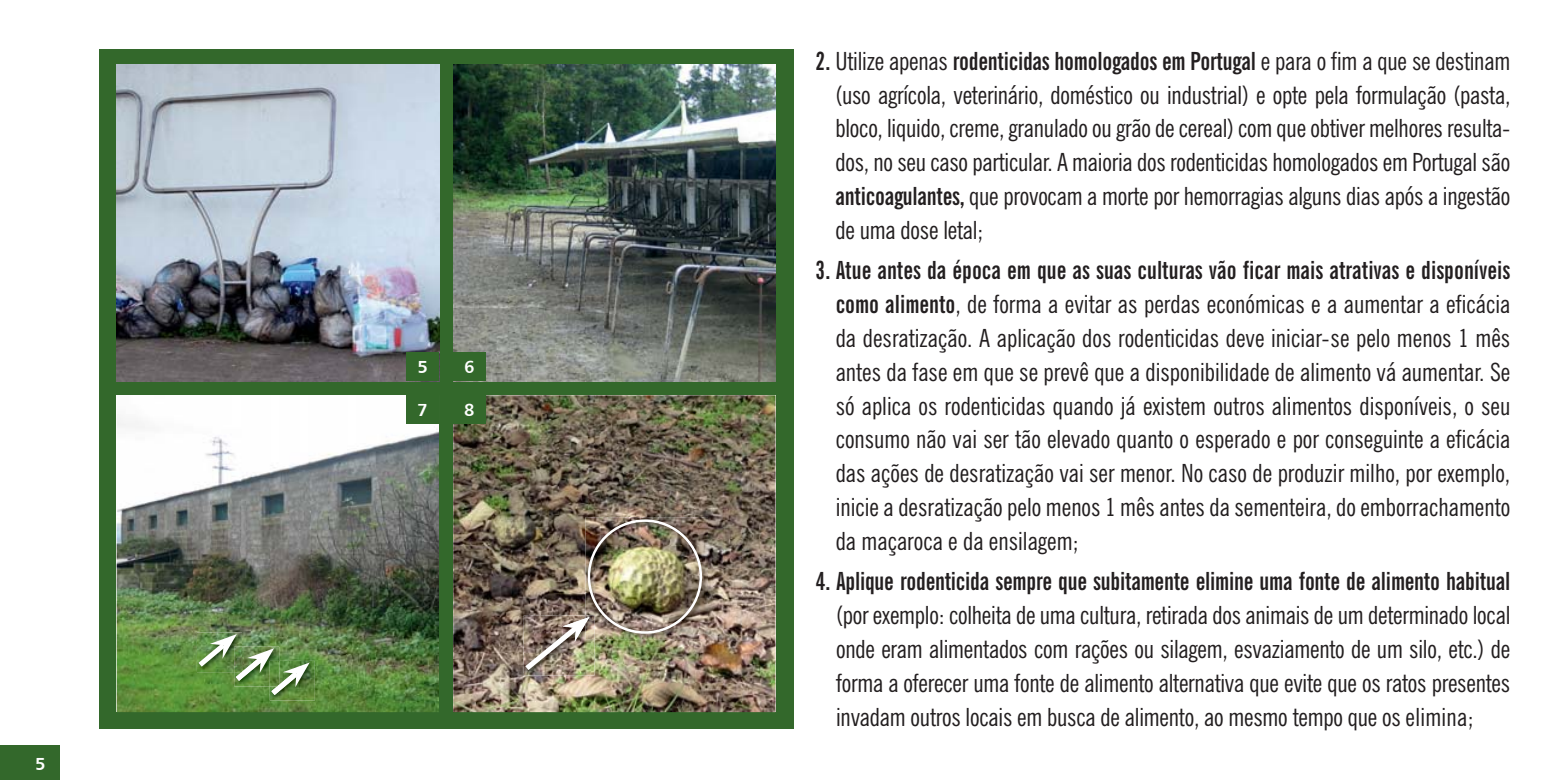
<style>
.page{position:relative;width:1560px;height:780px;background:#fff}
.page>*{position:absolute;margin:0;border:0;box-sizing:border-box;transform-origin:0 0}
.t1{font:condensed 25px/33.8px "News Gothic BT";letter-spacing:-.01em;color:#231f20;text-align:justify}
.t2{font:700 extra-condensed 25px "News Gothic BT";letter-spacing:-.01em;color:#231f20}
.t3{font:17.5px "Humanist 777 BT Bold B";color:#fff}
.s1{font-weight:700;font-stretch:extra-condensed}
</style>
<div class="page">
<div style="left:0;top:745px;width:59px;height:35px;background:#33682b"></div>
<div style="left:99px;top:50px;width:695px;height:679px;background:#33682b"></div>
<img style="left:117px;top:64px;width:322px;height:317px">
<img style="left:453px;top:64px;width:322px;height:317px">
<img style="left:117px;top:395px;width:322px;height:317px">
<img style="left:453px;top:395px;width:322px;height:317px">
<div style="left:406px;top:352px;width:33px;height:29px;background:#33682b"></div>
<div style="left:453px;top:352px;width:32px;height:29px;background:#33682b"></div>
<div style="left:406px;top:395px;width:33px;height:29px;background:#33682b"></div>
<div style="left:453px;top:395px;width:32px;height:29px;background:#33682b"></div>
<img style="left:523px;top:615px;width:71px;height:60px">
<img style="left:270px;top:661px;width:45px;height:39px">
<img style="left:585px;top:517px;width:123px;height:122px">
<img style="left:585px;top:615px;width:9px;height:24px">
<img style="left:520px;top:617px;width:69px;height:58px">
<div style="left:587px;top:519px;width:115px;height:114px;border:2px solid #fff;border-radius:50%"></div>
<img style="left:197px;top:632px;width:45px;height:2px">
<svg style="left:193px;top:634px;width:116px;height:61px;background:#73995c"></svg>
<p class="t3" style="left:35px;top:752px;width:12px">5</p>
<p class="t3" style="left:417px;top:356px;width:12px">5</p>
<p class="t3" style="left:464px;top:356px;width:12px">6</p>
<p class="t3" style="left:417px;top:399px;width:12px">7</p>
<p class="t3" style="left:464px;top:399px;width:12px">8</p>
<p class="t1" style="left:835px;top:45px;width:676px;text-indent:-20px"><span class="s1">2.</span> Utilize apenas <span class="s1">rodenticidas homologados em Portugal</span> e para o fim a que se destinam (uso agrícola, veterinário, doméstico ou industrial) e opte pela formulação (pasta, bloco, liquido, creme, granulado ou grão de cereal) com que obtiver melhores resulta&shy;dos, no seu caso particular. A maioria dos rodenticidas homologados em Portugal são <span class="s1">anticoagulantes,</span> que provocam a morte por hemorragias alguns dias após a ingestão de uma dose letal;</p>
<p class="t1" style="left:835px;top:255px;width:676px;text-indent:-20px"><span class="s1">3. Atue antes da época em que as suas culturas vão ficar mais atrativas e disponíveis como alimento</span>, de forma a evitar as perdas económicas e a aumentar a eficácia da desratização. A aplicação dos rodenticidas deve iniciar-se pelo menos 1 mês antes da fase em que se prevê que a disponibilidade de alimento vá aumentar. Se só aplica os rodenticidas quando já existem outros alimentos disponíveis, o seu consumo não vai ser tão elevado quanto o esperado e por conseguinte a eficácia das ações de desratização vai ser menor. No caso de produzir milho, por exemplo, inicie a desratização pelo menos 1 mês antes da sementeira, do emborrachamento da maçaroca e da ensilagem;</p>
<p class="t2" style="left:815px;top:572px;width:696px">4. Aplique rodenticida sempre que subitamente elimine uma fonte de alimento habitual</p>
<p class="t1" style="left:836px;top:599px;width:675px">(por exemplo: colheita de uma cultura, retirada dos animais de um determinado local onde eram alimentados com rações ou silagem, esvaziamento de um silo, etc.) de forma a oferecer uma fonte de alimento alternativa que evite que os ratos presentes invadam outros locais em busca de alimento, ao mesmo tempo que os elimina;</p>
</div>
